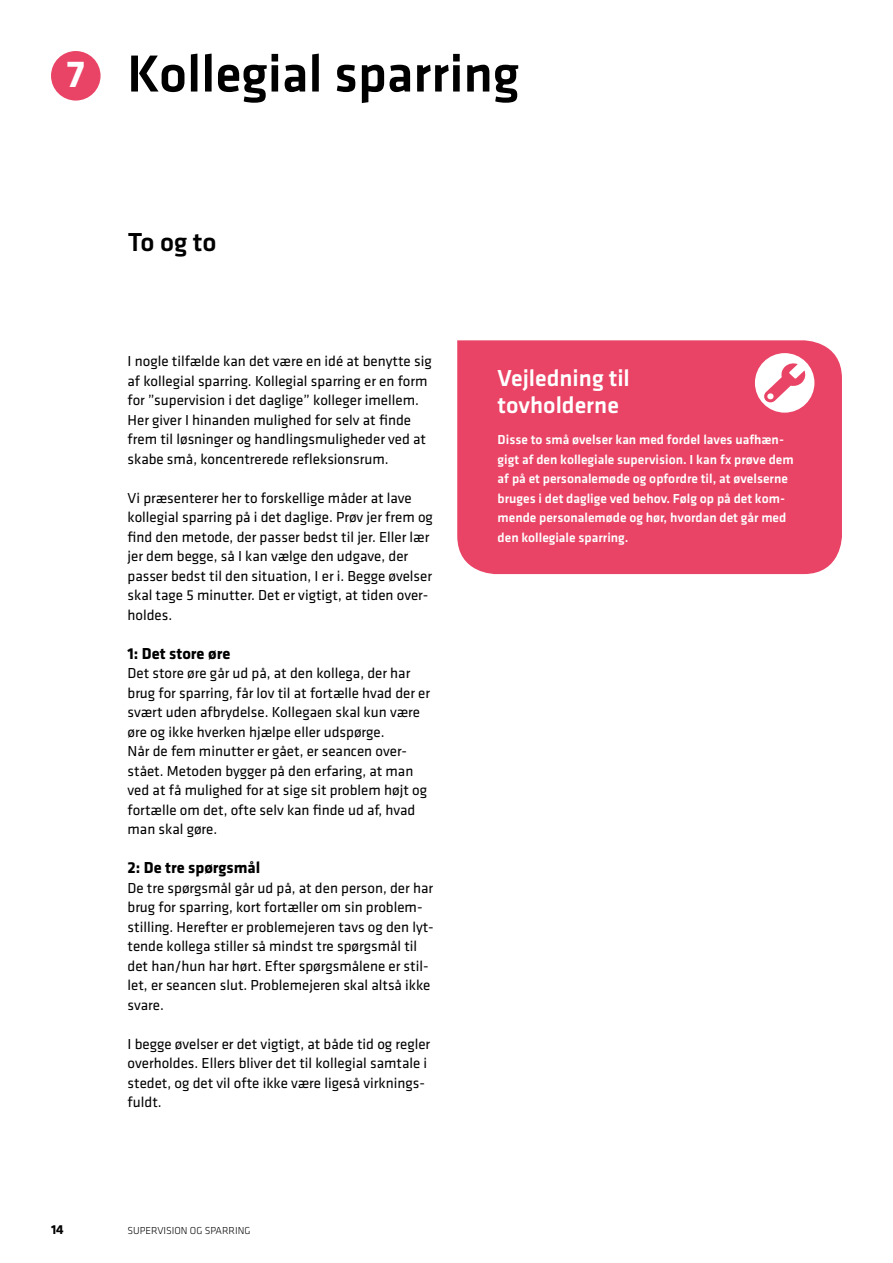
<style>
.page{position:relative;width:893px;height:1263px;background:#fff}
.page>*{position:absolute;margin:0;border:0;box-sizing:border-box;transform-origin:0 0}
.t1{font:500 54px "Klavika";color:#000}
.t2{font:700 39px "Klavika";color:#fff}
.t3{font:500 27px "Klavika";color:#000}
.t4{font:500 24px/27px "Klavika";color:#fff}
.t5{font:700 16.5px "Klavika";color:#000}
.t6{font:15px/19.5px "Klavika";color:#000}
.t7{font:500 13.5px/19.5px "Klavika";color:#fff}
.t8{font:700 13.5px "Klavika";color:#000}
.t9{font:300 10.5px "Klavika";color:#000}
</style>
<div class="page">
<div style="left:457px;top:340px;width:385px;height:234px;background:#e94365"></div>
<svg style="left:755px;top:353px;width:59px;height:60px"></svg>
<div style="left:51px;top:51px;width:50px;height:50px;background:#e94365;border-radius:50%"></div>
<h2 class="t2" style="left:67px;top:46px;width:19px">7</h2>
<h1 class="t1" style="left:127px;top:37px;width:394px">Kollegial sparring</h1>
<h3 class="t3" style="left:128px;top:224px;width:90px">To og to</h3>
<p class="t6" style="left:128px;top:351px;width:306px">I nogle tilfælde kan det være en idé at benytte sig af kollegial sparring. Kollegial sparring er en form for ”supervision i det daglige” kolleger imellem.<br>Her giver I hinanden mulighed for selv at finde frem til løsninger og handlingsmuligheder ved at skabe små, koncentrerede refleksionsrum.</p>
<p class="t6" style="left:128px;top:487px;width:307px">Vi præsenterer her to forskellige måder at lave kollegial sparring på i det daglige. Prøv jer frem og find den metode, der passer bedst til jer. Eller lær jer dem begge, så I kan vælge den udgave, der passer bedst til den situation, I er i. Begge øvelser skal tage 5 minutter. Det er vigtigt, at tiden over&shy;holdes.</p>
<p class="t5" style="left:128px;top:641px;width:104px">1: Det store øre</p>
<p class="t6" style="left:128px;top:663px;width:304px">Det store øre går ud på, at den kollega, der har brug for sparring, får lov til at fortælle hvad der er svært uden afbrydelse. Kollegaen skal kun være øre og ikke hverken hjælpe eller udspørge.<br>Når de fem minutter er gået, er seancen over&shy;stået. Metoden bygger på den erfaring, at man ved at få mulighed for at sige sit problem højt og fortælle om det, ofte selv kan finde ud af, hvad man skal gøre.</p>
<p class="t5" style="left:128px;top:856px;width:134px">2: De tre spørgsmål</p>
<p class="t6" style="left:128px;top:877px;width:308px">De tre spørgsmål går ud på, at den person, der har brug for sparring, kort fortæller om sin problem&shy;stilling. Herefter er problemejeren tavs og den lyt&shy;tende kollega stiller så mindst tre spørgsmål til det han/hun har hørt. Efter spørgsmålene er stil&shy;let, er seancen slut. Problemejeren skal altså ikke svare.</p>
<p class="t6" style="left:128px;top:1033px;width:304px">I begge øvelser er det vigtigt, at både tid og regler overholdes. Ellers bliver det til kollegial samtale i stedet, og det vil ofte ikke være ligeså virknings&shy;fuldt.</p>
<h3 class="t4" style="left:498px;top:363px;width:134px">Vejledning til tovholderne</h3>
<p class="t7" style="left:498px;top:429px;width:297px">Disse to små øvelser kan med fordel laves uafhæn&shy;gigt af den kollegiale supervision. I kan fx prøve dem af på et personalemøde og opfordre til, at øvelserne bruges i det daglige ved behov. Følg op på det kom&shy;mende personalemøde og hør, hvordan det går med den kollegiale sparring.</p>
<p class="t8" style="left:51px;top:1220px;width:14px">14</p>
<p class="t9" style="left:128px;top:1224px;width:124px">SUPERVISION OG SPARRING</p>
</div>
